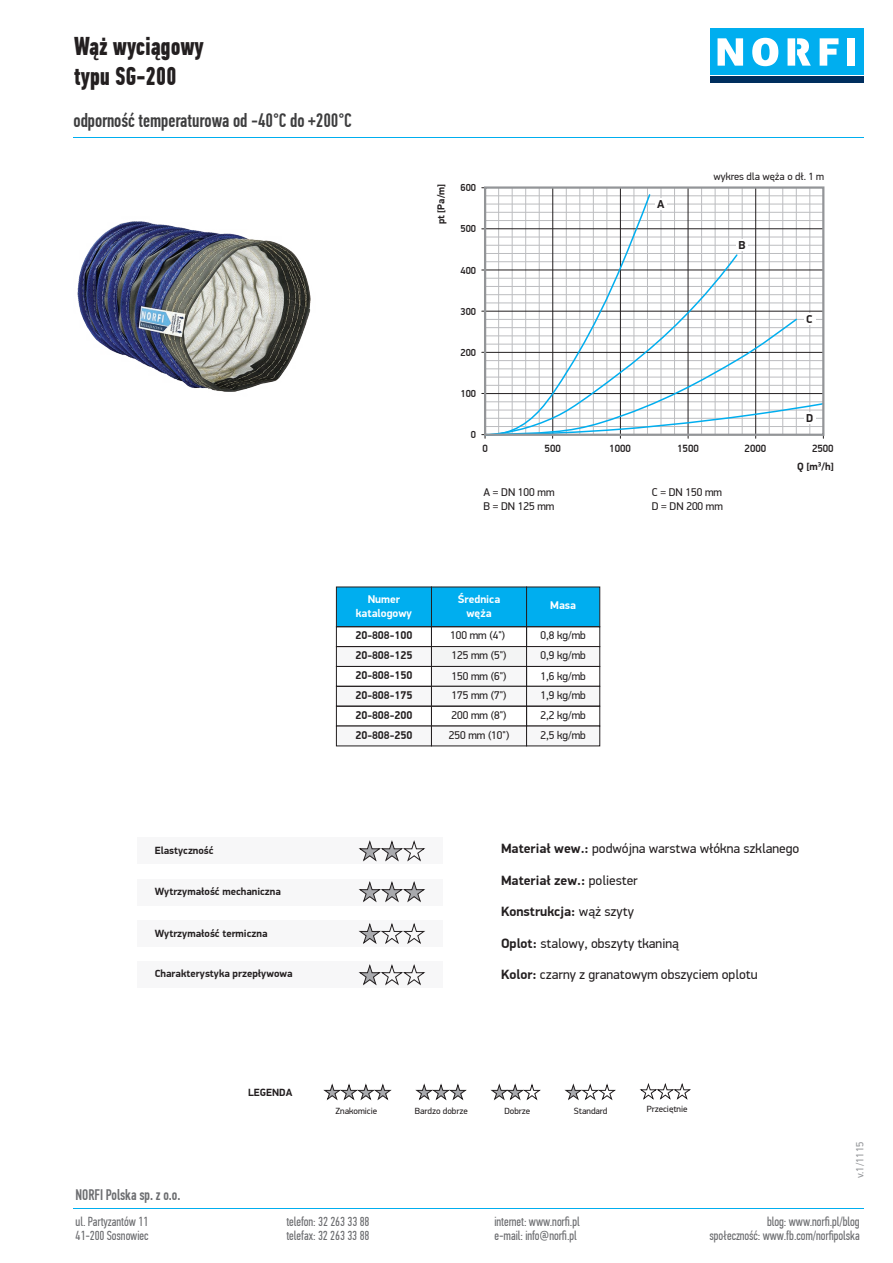
<style>
.page{position:relative;width:893px;height:1263px;background:#fff}
.page>*{position:absolute;margin:0;border:0;box-sizing:border-box;transform-origin:0 0}
.t1{font:700 25.8px/30.6px "PF Din Text Comp Pro";letter-spacing:-.005em;color:#231f20;scale:.95 1}
.t2{font:500 19.5px "PF Din Text Comp Pro";letter-spacing:-.005em;color:#3e3e3f;scale:.96 1}
.t3{font:500 15.3px "PF Din Text Comp Pro";letter-spacing:-.005em;color:#6d6e71;scale:.94 1}
.t4{font:13.5px "PF Din Display Pro";color:#231f20}
.t5{font:700 13.5px "PF Din Display Pro";color:#231f20}
.t6{font:13.05px/14.2px "PF Din Text Comp Pro";letter-spacing:-.005em;color:#6c6d70}
.t7{font:700 11.55px "PF Din Display Pro";color:#231f20}
.t8{font:11.25px/20px "PF Din Display Pro";color:#231f20}
.t9{font:700 11.25px/19.8px "PF Din Display Pro";color:#231f20;text-align:justify}
.t10{font:700 11.25px/13.5px "PF Din Display Pro";color:#fff;text-align:center}
.t11{font:700 10.5px "PF Din Display Pro";color:#231f20}
.t12{font:500 10.5px "PF Din Display Pro";color:#231f20}
.t13{font:10.5px "PF Din Display Pro";color:#231f20}
.t14{font:10.5px "PF Din Display Pro";color:#939598}
.t15{font:500 10.05px "PF Din Display Pro";color:#231f20}
.t16{font:700 10.05px "PF Din Display Pro";color:#231f20}
.t17{font:9px "PF Din Display Pro";color:#231f20}
.s1{font-weight:700}
.s2{font-weight:400}
</style>
<div class="page">
<svg style="left:639px;top:1083px;width:52px;height:17px"></svg>
<svg style="left:564px;top:1084px;width:52px;height:17px"></svg>
<svg style="left:490px;top:1084px;width:51px;height:17px"></svg>
<svg style="left:415px;top:1084px;width:52px;height:17px"></svg>
<svg style="left:323px;top:1084px;width:69px;height:17px"></svg>
<div style="left:137px;top:879px;width:306px;height:26px;background:#f7f7f8"></div>
<div style="left:137px;top:920px;width:306px;height:27px;background:#f7f7f8"></div>
<div style="left:137px;top:962px;width:306px;height:26px;background:#f7f7f8"></div>
<div style="left:137px;top:838px;width:306px;height:26px;background:#f7f7f8"></div>
<svg style="left:359px;top:923px;width:66px;height:21px"></svg>
<svg style="left:358px;top:881px;width:67px;height:22px"></svg>
<svg style="left:358px;top:841px;width:68px;height:21px"></svg>
<svg style="left:358px;top:964px;width:68px;height:22px"></svg>
<div style="left:431px;top:587px;width:96px;height:40px;background:#00aeef"></div>
<div style="left:336px;top:686px;width:96px;height:20px;background:#f7f7f8;border:1px solid #231f20"></div>
<div style="left:336px;top:646px;width:96px;height:21px;background:#f7f7f8"></div>
<div style="left:336px;top:587px;width:96px;height:40px;background:#00aeef;border:1px solid #231f20"></div>
<div style="left:336px;top:626px;width:96px;height:21px;border:1px solid #231f20"></div>
<div style="left:336px;top:666px;width:96px;height:20px;border:1px solid #231f20"></div>
<div style="left:431px;top:626px;width:96px;height:21px;border:1px solid #231f20"></div>
<div style="left:431px;top:646px;width:96px;height:21px;background:#f3f4f4;border:1px solid #231f20"></div>
<div style="left:431px;top:666px;width:96px;height:20px;background:#f7f7f8;border:1px solid #231f20"></div>
<div style="left:431px;top:686px;width:96px;height:20px;background:#f7f7f8;border:1px solid #231f20"></div>
<div style="left:336px;top:706px;width:96px;height:20px;border:1px solid #231f20"></div>
<div style="left:431px;top:706px;width:96px;height:20px;border:1px solid #231f20"></div>
<div style="left:526px;top:587px;width:74px;height:40px;background:#00aeef"></div>
<div style="left:526px;top:626px;width:74px;height:21px;border:1px solid #231f20"></div>
<div style="left:526px;top:646px;width:74px;height:21px;background:#f7f7f8;border:1px solid #231f20"></div>
<div style="left:526px;top:666px;width:74px;height:20px;border:1px solid #231f20"></div>
<div style="left:526px;top:686px;width:74px;height:20px;background:#f7f7f8;border:1px solid #231f20"></div>
<div style="left:526px;top:706px;width:74px;height:20px;border:1px solid #231f20"></div>
<div style="left:336px;top:726px;width:96px;height:20px;background:#f7f7f8"></div>
<div style="left:431px;top:726px;width:96px;height:20px;background:#f7f7f8"></div>
<div style="left:526px;top:726px;width:74px;height:20px;background:#f7f7f8"></div>
<img style="left:77px;top:221px;width:234px;height:171px">
<hr style="left:73px;top:137px;width:790px;height:1px;background:#00aeef">
<div style="left:710px;top:29px;width:153px;height:46px;background:#00aeef"></div>
<svg style="left:752px;top:38px;width:26px;height:28px"></svg>
<svg style="left:787px;top:38px;width:24px;height:28px"></svg>
<svg style="left:820px;top:38px;width:18px;height:28px"></svg>
<div style="left:848px;top:38px;width:7px;height:28px;background:#fff"></div>
<svg style="left:717px;top:38px;width:26px;height:28px"></svg>
<div style="left:710px;top:77px;width:153px;height:6px;background:#002e5e"></div>
<hr style="left:73px;top:1208px;width:790px;height:1px;background:#00aeef">
<svg style="left:482px;top:187px;width:343px;height:251px"></svg>
<div style="left:484px;top:186px;width:340px;height:250px;border:2px solid #939598"></div>
<div style="left:655px;top:198px;width:12px;height:12px;background:#fff"></div>
<div style="left:736px;top:239px;width:12px;height:12px;background:#fff"></div>
<div style="left:804px;top:313px;width:12px;height:12px;background:#fff"></div>
<div style="left:804px;top:412px;width:12px;height:12px;background:#fff"></div>
<h1 class="t1" style="left:74px;top:31px;width:138px">Wąż wyciągowy typu SG-200</h1>
<h2 class="t2" style="left:74px;top:109px;width:291px">odporność temperaturowa od -40°C do +200°C</h2>
<p class="t16" style="left:435px;top:224px;width:42px;rotate:-90deg">pt [Pa/m]</p>
<p class="t15" style="left:460px;top:182px;width:17px">600</p>
<p class="t15" style="left:460px;top:223px;width:17px">500</p>
<p class="t15" style="left:460px;top:264px;width:17px">400</p>
<p class="t15" style="left:460px;top:305px;width:17px">300</p>
<p class="t15" style="left:460px;top:347px;width:17px">200</p>
<p class="t15" style="left:460px;top:388px;width:17px">100</p>
<p class="t15" style="left:471px;top:429px;width:7px">0</p>
<p class="t7" style="left:657px;top:197px;width:9px">A</p>
<p class="t13" style="left:713px;top:170px;width:112px">wykres dla węża o dł. 1 m</p>
<p class="t7" style="left:738px;top:238px;width:9px">B</p>
<p class="t7" style="left:806px;top:312px;width:8px">C</p>
<p class="t7" style="left:806px;top:411px;width:9px">D</p>
<p class="t12" style="left:482px;top:442px;width:7px">0</p>
<p class="t12" style="left:545px;top:442px;width:18px">500</p>
<p class="t12" style="left:609px;top:442px;width:23px">1000</p>
<p class="t12" style="left:677px;top:442px;width:23px">1500</p>
<p class="t12" style="left:745px;top:442px;width:23px">2000</p>
<p class="t12" style="left:812px;top:442px;width:23px">2500</p>
<p class="t8" style="left:483px;top:486px;width:73px;line-height:13.5px">A = DN 100 mm<br>B = DN 125 mm</p>
<p class="t8" style="left:652px;top:486px;width:73px;line-height:13.5px">C = DN 150 mm<br>D = DN 200 mm</p>
<p class="t11" style="left:797px;top:460px;width:38px">Q [m³/h]</p>
<p class="t10" style="left:458px;top:593px;width:44px">Średnica węża</p>
<p class="t10" style="left:356px;top:593px;width:58px">Numer katalogowy</p>
<p class="t9" style="left:355px;top:626px;width:59px">20-808-100<br>20-808-125<br>20-808-150<br>20-808-175<br>20-808-200</p>
<p class="t8" style="left:450px;top:625px;width:58px;text-align:justify">100 mm (4")<br>125 mm (5")<br>150 mm (6")<br>175 mm (7")<br>200 mm (8")</p>
<p class="t10" style="left:550px;top:599px;width:27px">Masa</p>
<p class="t8" style="left:540px;top:625px;width:47px;text-align:justify">0,8 kg/mb 0,9 kg/mb 1,6 kg/mb 1,9 kg/mb</p>
<p class="t8" style="left:540px;top:705px;width:47px">2,2 kg/mb</p>
<p class="t11" style="left:155px;top:844px;width:60px">Elastyczność</p>
<p class="t11" style="left:155px;top:885px;width:128px">Wytrzymałość mechaniczna</p>
<p class="t11" style="left:155px;top:927px;width:114px">Wytrzymałość termiczna</p>
<p class="t11" style="left:155px;top:967px;width:139px">Charakterystyka przepływowa</p>
<p class="t11" style="left:248px;top:1086px;width:46px">LEGENDA</p>
<p class="t9" style="left:355px;top:725px;width:59px">20-808-250</p>
<p class="t8" style="left:449px;top:725px;width:62px">250 mm (10")</p>
<p class="t8" style="left:540px;top:725px;width:47px">2,5 kg/mb</p>
<p class="t4" style="left:501px;top:841px;width:300px"><span class="s1">Materiał wew.:</span> podwójna warstwa włókna szklanego</p>
<p class="t5" style="left:501px;top:872px;width:138px">Materiał zew.: <span class="s2">poliester</span></p>
<p class="t5" style="left:501px;top:904px;width:135px">Konstrukcja: <span class="s2">wąż szyty</span></p>
<p class="t4" style="left:501px;top:935px;width:179px"><span class="s1">Oplot:</span> stalowy, obszyty tkaniną</p>
<p class="t4" style="left:501px;top:967px;width:258px"><span class="s1">Kolor:</span> czarny z granatowym obszyciem oplotu</p>
<p class="t17" style="left:336px;top:1105px;width:43px">Znakomicie</p>
<p class="t17" style="left:415px;top:1105px;width:54px">Bardzo dobrze</p>
<p class="t17" style="left:504px;top:1105px;width:27px">Dobrze</p>
<p class="t17" style="left:574px;top:1105px;width:35px">Standard</p>
<p class="t17" style="left:647px;top:1104px;width:42px">Przeciętnie</p>
<p class="t14" style="left:854px;top:1178px;width:38px;rotate:-90deg">v.1/1115</p>
<p class="t3" style="left:76px;top:1186px;width:113px">NORFI Polska sp. z o.o.</p>
<p class="t6" style="left:76px;top:1214px;width:74px">ul. Partyzantów 11<br>41-200 Sosnowiec</p>
<p class="t6" style="left:494px;top:1214px;width:87px">internet: www.norfi.pl e-mail: info@norfi.pl</p>
<p class="t6" style="left:286px;top:1215px;width:85px">telefon: 32 263 33 88 telefax: 32 263 33 88</p>
<p class="t6" style="left:710px;top:1214px;width:152px;text-align:right">blog: www.norfi.pl/blog<br>społeczność: www.fb.com/norfipolska</p>
</div>
